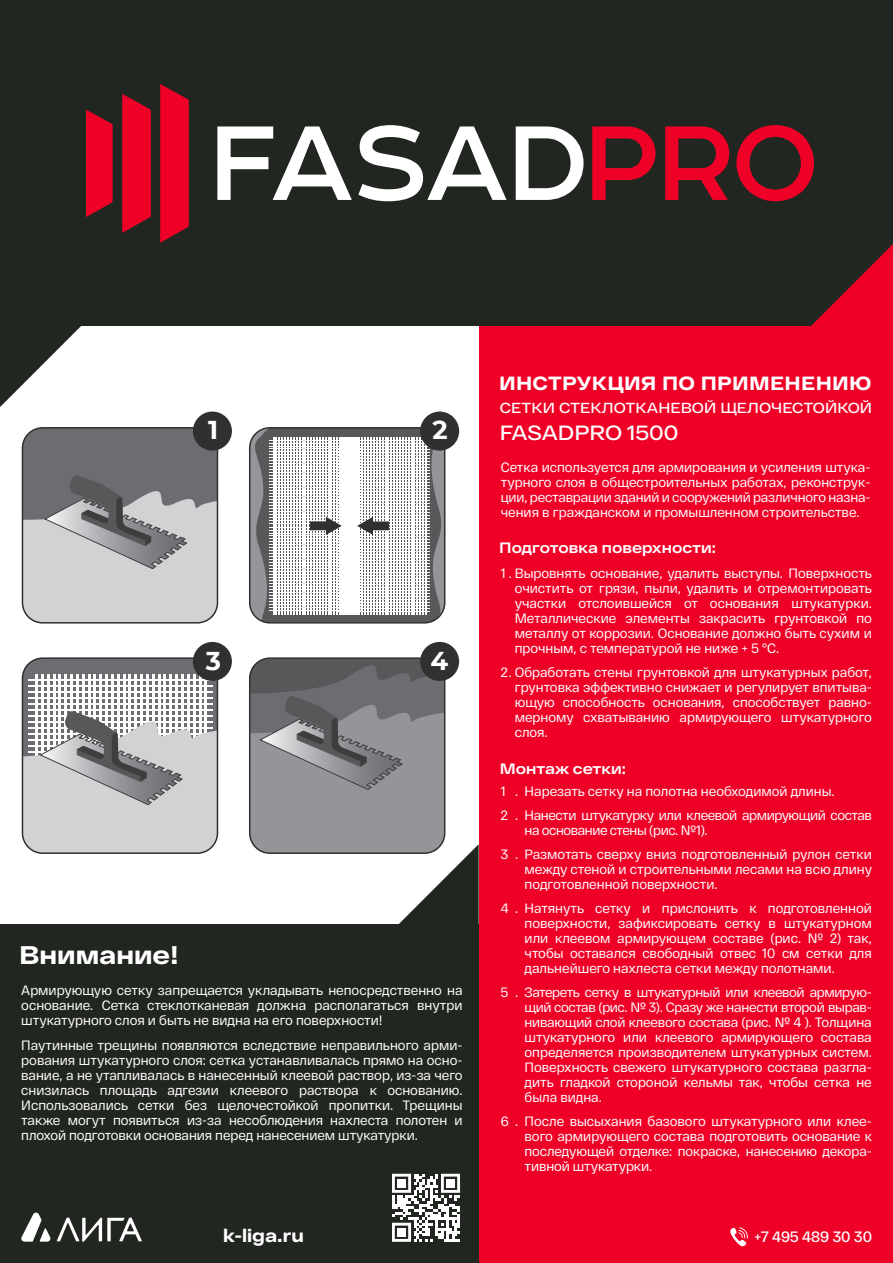
<style>
.page{position:relative;width:893px;height:1263px;background:#ef0027}
.page>*{position:absolute;margin:0;border:0;box-sizing:border-box;transform-origin:0 0}
.t1{font:700 25.8px "Montserrat";color:#fff}
.t2{font:800 25.5px "RF Dewi Extended";color:#fff}
.t3{font:600 20.55px "RF Dewi Extended";color:#fff}
.t4{font:800 19.2px "RF Dewi Extended";letter-spacing:.015em;color:#fff}
.t5{font:800 18px "RF Dewi Extended";color:#fff}
.t6{font:700 15px "RF Dewi Extended";color:#fff}
.t7{font:600 15px "RF Dewi";color:#fff}
.t8{font:600 14.55px "RF Dewi Extended";letter-spacing:.005em;color:#fff}
.t9{font:13.5px/15px "RF Dewi";color:#fff;text-align:justify}
.t10{font:13.5px/24px "RF Dewi";letter-spacing:-.03em;color:#fff}
</style>
<div class="page">
<div style="left:0;top:325px;width:479px;height:938px;background:#fff"></div>
<div style="left:0;top:925px;width:479px;height:338px;background:#222620"></div>
<svg style="left:730px;top:1227px;width:18px;height:19px"></svg>
<svg style="left:57px;top:1218px;width:85px;height:23px"></svg>
<svg style="left:21px;top:1212px;width:30px;height:30px"></svg>
<div style="left:0;top:0;width:893px;height:325px;background:#222620"></div>
<svg style="left:122px;top:94px;width:29px;height:139px;background:#d40426"></svg>
<svg style="left:160px;top:84px;width:29px;height:159px;background:#d70426"></svg>
<svg style="left:86px;top:110px;width:27px;height:107px;background:#d00525"></svg>
<svg style="left:217px;top:126px;width:135px;height:74px"></svg>
<svg style="left:358px;top:125px;width:149px;height:76px"></svg>
<svg style="left:516px;top:126px;width:67px;height:74px"></svg>
<svg style="left:592px;top:126px;width:63px;height:74px"></svg>
<svg style="left:665px;top:126px;width:64px;height:74px"></svg>
<svg style="left:736px;top:125px;width:78px;height:76px"></svg>
<svg style="left:0;top:325px;width:82px;height:82px"></svg>
<svg style="left:807px;top:244px;width:86px;height:82px"></svg>
<svg style="left:392px;top:1174px;width:68px;height:68px"></svg>
<div style="left:397px;top:1179px;width:9px;height:8px;background:#fff"></div>
<div style="left:446px;top:1179px;width:9px;height:8px;background:#fff"></div>
<div style="left:397px;top:1228px;width:9px;height:8px;background:#fff"></div>
<svg style="left:250px;top:428px;width:195px;height:195px"></svg>
<div style="left:249px;top:427px;width:196px;height:196px;border:2px solid #312f30;border-radius:20px"></div>
<div style="left:420px;top:412px;width:39px;height:39px;background:#312f30;border-radius:50%"></div>
<svg style="left:22px;top:428px;width:195px;height:195px;background:#9fa0a3"></svg>
<div style="left:22px;top:427px;width:196px;height:196px;border:2px solid #312f30;border-radius:20px"></div>
<div style="left:193px;top:412px;width:39px;height:39px;background:#312f30;border-radius:50%"></div>
<svg style="left:22px;top:660px;width:195px;height:193px"></svg>
<div style="left:22px;top:657px;width:196px;height:197px;border:2px solid #312f30;border-radius:20px"></div>
<div style="left:193px;top:642px;width:39px;height:39px;background:#312f30;border-radius:50%"></div>
<svg style="left:250px;top:659px;width:229px;height:266px"></svg>
<div style="left:249px;top:657px;width:196px;height:197px;border:2px solid #312f30;border-radius:20px"></div>
<div style="left:420px;top:642px;width:39px;height:39px;background:#312f30;border-radius:50%"></div>
<h1 class="t1" style="left:208px;top:411px;width:12px">1</h1>
<h1 class="t1" style="left:432px;top:412px;width:17px">2</h1>
<h1 class="t1" style="left:206px;top:643px;width:17px">3</h1>
<h1 class="t1" style="left:430px;top:642px;width:19px">4</h1>
<h2 class="t2" style="left:19px;top:940px;width:161px">Внимание!</h2>
<p class="t9" style="left:21px;top:983px;width:443px">Армирующую сетку запрещается укладывать непосредственно на основание. Сетка стеклотканевая должна располагаться внутри штукатурного слоя и быть не видна на его поверхности!</p>
<p class="t9" style="left:21px;top:1038px;width:443px">Паутинные трещины появляются вследствие неправильного арми&shy;рования штукатурного слоя: сетка устанавливалась прямо на осно&shy;вание, а не утапливалась в нанесенный клеевой раствор, из-за чего снизилась площадь адгезии клеевого раствора к основанию.<br>Использовались сетки без щелочестойкой пропитки. Трещины также могут появиться из-за несоблюдения нахлеста полотен и плохой подготовки основания перед нанесением штукатурки.</p>
<h3 class="t4" style="left:499px;top:372px;width:374px">ИНСТРУКЦИЯ ПО ПРИМЕНЕНИЮ</h3>
<p class="t8" style="left:500px;top:399px;width:374px">СЕТКИ СТЕКЛОТКАНЕВОЙ ЩЕЛОЧЕСТОЙКОЙ</p>
<h3 class="t3" style="left:500px;top:420px;width:180px">FASADPRO 1500</h3>
<p class="t9" style="left:501px;top:459px;width:371px">Сетка используется для армирования и усиления штука&shy;турного слоя в общестроительных работах, реконструк&shy;ции, реставрации зданий и сооружений различного назна&shy;чения в гражданском и промышленном строительстве.</p>
<p class="t6" style="left:499px;top:539px;width:218px">Подготовка поверхности:</p>
<p class="t9" style="left:515px;top:565px;width:359px;text-indent:-14px">1 . Выровнять основание, удалить выступы. Поверхность очистить от грязи, пыли, удалить и отремонтировать участки отслоившейся от основания штукатурки.<br>Металлические элементы закрасить грунтовкой по металлу от коррозии. Основание должно быть сухим и прочным, с температурой не ниже + 5 °С.</p>
<p class="t9" style="left:515px;top:664px;width:359px;text-indent:-14px">2. Обработать стены грунтовкой для штукатурных работ, грунтовка эффективно снижает и регулирует впитыва&shy;ющую способность основания, способствует равно&shy;мерному схватыванию армирующего штукатурного слоя.</p>
<p class="t6" style="left:500px;top:760px;width:128px">Монтаж сетки:</p>
<p class="t10" style="left:501px;top:779px;width:372px">1 . Нарезать сетку на полотна необходимой длины.<br>2 . Нанести штукатурку или клеевой армирующий состав</p>
<p class="t9" style="left:501px;top:818px;width:372px;line-height:24px;text-indent:24px">на основание стены (рис. №1).<br>3 . Размотать сверху вниз подготовленный рулон сетки</p>
<p class="t9" style="left:525px;top:862px;width:349px">между стеной и строительными лесами на всю длину подготовленной поверхности.</p>
<p class="t9" style="left:525px;top:901px;width:349px;text-indent:-24px">4 . Натянуть сетку и прислонить к подготовленной поверхности, зафиксировать сетку в штукатурном или клеевом армирующем составе (рис. № 2) так, чтобы оставался свободный отвес 10 см сетки для дальнейшего нахлеста сетки между полотнами.</p>
<p class="t9" style="left:525px;top:985px;width:349px;text-indent:-24px">5 . Затереть сетку в штукатурный или клеевой армирую&shy;щий состав (рис. № 3). Сразу же нанести второй вырав&shy;нивающий слой клеевого состава (рис. № 4 ). Толщина штукатурного или клеевого армирующего состава определяется производителем штукатурных систем.<br>Поверхность свежего штукатурного состава разгла&shy;дить гладкой стороной кельмы так, чтобы сетка не была видна.</p>
<p class="t9" style="left:525px;top:1114px;width:349px;text-indent:-24px">6 . После высыхания базового штукатурного или клее&shy;вого армирующего состава подготовить основание к последующей отделке: покраске, нанесению декора&shy;тивной штукатурки.</p>
<h3 class="t5" style="left:223px;top:1224px;width:82px">k-liga.ru</h3>
<p class="t7" style="left:754px;top:1227px;width:119px">+7 495 489 30 30</p>
</div>
